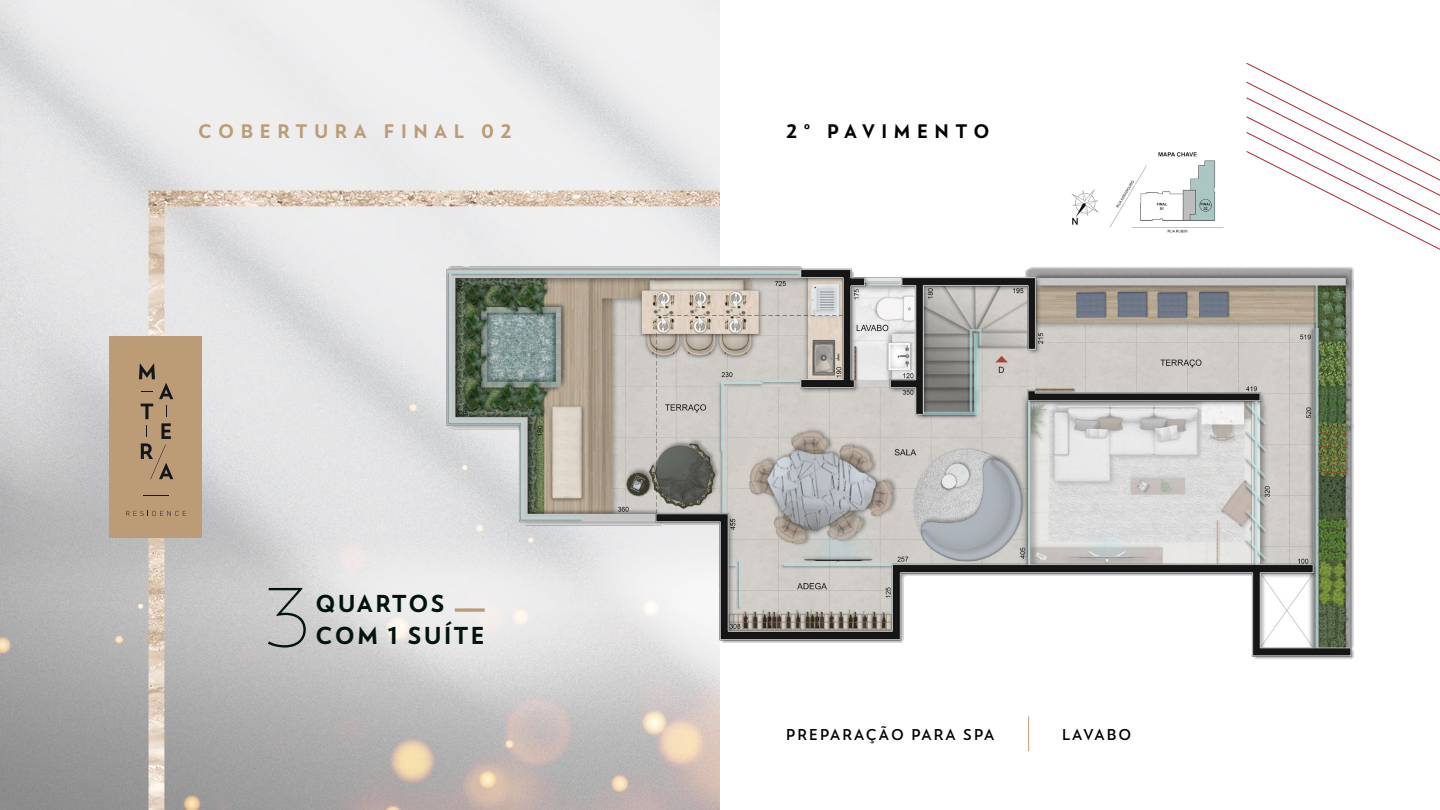
<style>
.page{position:relative;width:1440px;height:810px;background:#fff}
.page>*{position:absolute;margin:0;border:0;box-sizing:border-box;transform-origin:0 0}
.t1{font:100 80.78px "RNS Miles";color:#00140d}
.t2{font:800 23.4px/32.1px "RNS Miles";letter-spacing:.1em;color:#00140d}
.t3{font:800 18.75px "RNS Miles";letter-spacing:.35em;color:#bc9b77}
.t4{font:800 18.75px "RNS Miles";letter-spacing:.35em;color:#000}
.t5{font:700 15px "RNS Miles";letter-spacing:.14em;color:#000}
</style>
<div class="page">
<img style="left:0;top:0;width:720px;height:810px">
<img style="left:442px;top:258px;width:913px;height:404px">
<div style="left:110px;top:337px;width:92px;height:201px;background:#bc9b77"></div>
<svg style="left:126px;top:511px;width:60px;height:5px"></svg>
<svg style="left:143px;top:495px;width:26px;height:1px"></svg>
<svg style="left:139px;top:363px;width:34px;height:116px"></svg>
<svg style="left:1246px;top:63px;width:194px;height:391px"></svg>
<img style="left:1071px;top:152px;width:153px;height:81px">
<hr style="left:1028px;top:716px;width:1px;height:35px;background:#bc9b77">
<svg style="left:455px;top:608px;width:30px;height:4px"></svg>
<p class="t3" style="left:198px;top:119px;width:315px">COBERTURA FINAL 02</p>
<p class="t4" style="left:786px;top:119px;width:205px">2º PAVIMENTO</p>
<h1 class="t1" style="left:265px;top:567px;width:48px">3</h1>
<h2 class="t2" style="left:315px;top:587px;width:171px">QUARTOS<br>COM 1 SUÍTE</h2>
<p class="t5" style="left:786px;top:724px;width:210px">PREPARAÇÃO PARA SPA</p>
<p class="t5" style="left:1062px;top:724px;width:71px">LAVABO</p>
</div>
